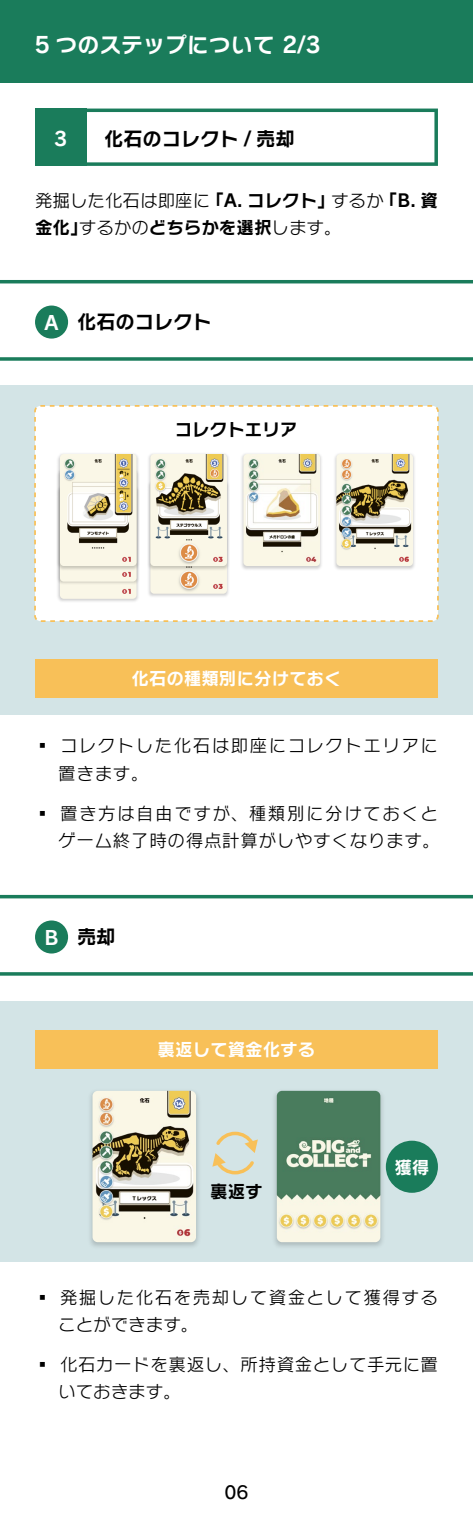
<style>
.page{position:relative;width:473px;height:1534px;background:#fff}
.page>*{position:absolute;margin:0;border:0;box-sizing:border-box;transform-origin:0 0}
.t1{font:21.88px "Rodin NTLG Pro B";color:#fff}
.t2{font:19.25px "Rodin NTLG Pro B";color:#000}
.t3{font:19.25px "Rodin NTLG Pro B";color:#fff}
.t4{font:17.5px/27.1px "Rodin NTLG Pro M";letter-spacing:.04em;color:#000}
.t5{font:17.5px/27.1px "Rodin NTLG Pro M";letter-spacing:.085em;color:#000}
.t6{font:17.5px "Rodin NTLG Pro B";color:#000}
.t7{font:17.5px "Rodin NTLG Pro M";color:#000}
.t8{font:17.5px "Rodin NTLG Pro B";color:#fff}
.t9{font:17.5px "Rodin NTLG Pro DB";color:#000}
.s1{font-family:"Rodin NTLG Pro B"}
.s2{font-family:"Rodin NTLG Pro M"}
.s3{color:#fff}
</style>
<div class="page">
<svg style="left:86px;top:108px;width:352px;height:58px"></svg>
<div style="left:35px;top:108px;width:51px;height:58px;background:#1a7c5b"></div>
<div style="left:0;top:0;width:472px;height:83px;background:#1a7c5b"></div>
<div style="left:0;top:385px;width:472px;height:329px;background:#d3e4e6"></div>
<div style="left:0;top:1001px;width:472px;height:260px;background:#d3e4e6"></div>
<div style="left:35px;top:406px;width:402px;height:215px;background:#fff;border-radius:5px"></div>
<div style="left:34px;top:405px;width:404px;height:217px;border:2px dashed #f8c058;border-radius:5px"></div>
<img style="left:57px;top:587px;width:82px;height:15px">
<img style="left:60px;top:587px;width:76px;height:12px">
<img style="left:57px;top:572px;width:82px;height:15px">
<img style="left:60px;top:572px;width:76px;height:9px">
<img style="left:57px;top:453px;width:82px;height:119px">
<img style="left:60px;top:454px;width:76px;height:112px">
<img style="left:334px;top:453px;width:81px;height:117px">
<img style="left:336px;top:454px;width:77px;height:112px">
<img style="left:241px;top:453px;width:81px;height:117px">
<img style="left:243px;top:454px;width:77px;height:112px">
<img style="left:148px;top:572px;width:81px;height:25px">
<img style="left:150px;top:572px;width:77px;height:21px">
<img style="left:148px;top:453px;width:81px;height:119px">
<img style="left:150px;top:454px;width:77px;height:112px">
<div style="left:35px;top:659px;width:403px;height:38px;background:#f8c058"></div>
<hr style="left:0;top:280px;width:472px;height:3px;background:#1a7c5b">
<svg style="left:0;top:357px;width:472px;height:4px;background:#368c6f"></svg>
<div style="left:35px;top:305px;width:33px;height:33px;background:#1a7c5b;border-radius:50%"></div>
<hr style="left:0;top:895px;width:472px;height:3px;background:#1a7c5b">
<hr style="left:0;top:972px;width:472px;height:3px;background:#1a7c5b">
<div style="left:35px;top:920px;width:33px;height:33px;background:#1a7c5b;border-radius:50%"></div>
<div style="left:35px;top:1030px;width:403px;height:38px;background:#f8c058"></div>
<img style="left:274px;top:1093px;width:109px;height:154px">
<img style="left:277px;top:1090px;width:103px;height:152px">
<img style="left:92px;top:1090px;width:104px;height:152px">
<svg style="left:212px;top:1131px;width:46px;height:44px"></svg>
<div style="left:385px;top:1140px;width:53px;height:52px;background:#1a7c5b;border-radius:50%"></div>
<p class="t1" style="left:35px;top:31px;width:287px">5 つのステップについて 2/3</p>
<p class="t3" style="left:54px;top:125px;width:15px">3</p>
<p class="t2" style="left:104px;top:125px;width:192px">化石のコレクト / 売却</p>
<p class="t7" style="left:35px;top:189px;width:404px">発掘した化石は即座に<span class="s1">「A. コレクト」</span>するか<span class="s1">「B. 資</span></p>
<p class="t6" style="left:35px;top:215px;width:308px">金化」<span class="s2">するかの</span>どちらかを選択<span class="s2">します。</span></p>
<p class="t2" style="left:45px;top:309px;width:169px"><span class="s3">A</span> 化石のコレクト</p>
<p class="t6" style="left:175px;top:418px;width:124px">コレクトエリア</p>
<p class="t8" style="left:131px;top:667px;width:211px">化石の種類別に分けておく</p>
<p class="t5" style="left:58px;top:731px;width:381px;text-indent:-24px">▪ コレクトした化石は即座にコレクトエリアに置きます。</p>
<p class="t4" style="left:34px;top:799px;width:408px;text-align:right">▪ 置き方は自由ですが、種類別に分けておくとゲーム終了時の得点計算がしやすくなります。</p>
<p class="t2" style="left:45px;top:924px;width:72px"><span class="s3">B</span> 売却</p>
<p class="t8" style="left:158px;top:1037px;width:159px">裏返して資金化する</p>
<p class="t6" style="left:210px;top:1179px;width:54px">裏返す</p>
<p class="t8" style="left:394px;top:1155px;width:36px">獲得</p>
<p class="t5" style="left:58px;top:1282px;width:381px;text-indent:-24px">▪ 発掘した化石を売却して資金として獲得することができます。</p>
<p class="t4" style="left:58px;top:1350px;width:381px;text-indent:-24px">▪ 化石カードを裏返し、所持資金として手元に置いておきます。</p>
<p class="t9" style="left:224px;top:1480px;width:26px">06</p>
</div>
